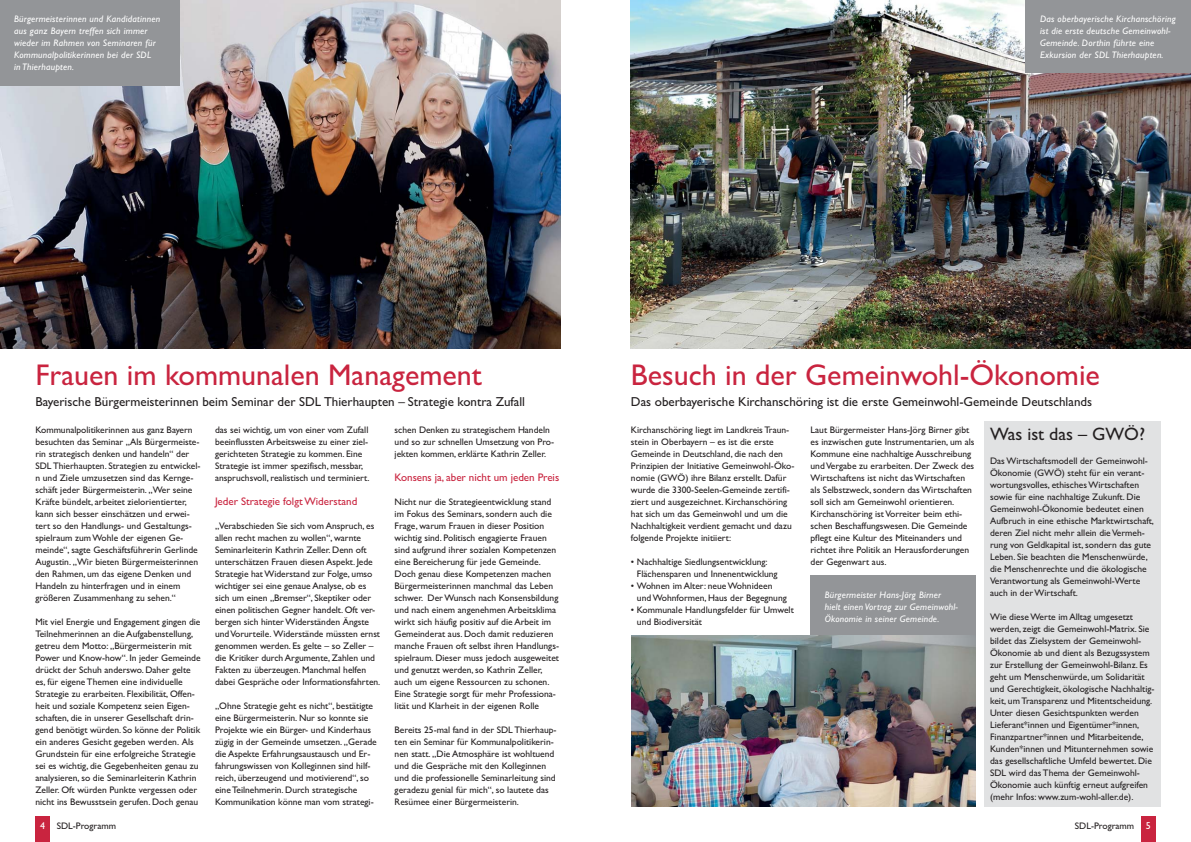
<style>
.page{position:relative;width:1191px;height:842px;background:#fff}
.page>*{position:absolute;margin:0;border:0;box-sizing:border-box;transform-origin:0 0}
.t1{font:30px "Gill Sans";color:#c9243f}
.t2{font:18px "Gill Sans";color:#231f20}
.t3{font:13px "Gill Sans";color:#231f20}
.t4{font:11px "Gill Sans";color:#c9243f}
.t5{font:9.5px/12px "Gill Sans";color:#231f20}
.t6{font:italic 9.5px/12px "Gill Sans";letter-spacing:.02em;color:#fff}
.s1{font-size:10px;color:#fff}
</style>
<div class="page">
<div style="left:1141px;top:816px;width:14px;height:26px;background:#c9243f"></div>
<div style="left:35px;top:816px;width:15px;height:26px;background:#c9243f"></div>
<img style="left:0;top:0;width:560px;height:349px">
<div style="left:0;top:0;width:180px;height:86px;background:#939598"></div>
<img style="left:631px;top:0;width:560px;height:349px">
<div style="left:1026px;top:0;width:165px;height:73px;background:#939598"></div>
<div style="left:810px;top:576px;width:166px;height:66px;background:#939598"></div>
<div style="left:984px;top:421px;width:177px;height:385px;background:#e1e2e3"></div>
<img style="left:632px;top:636px;width:344px;height:170px">
<p class="t6" style="left:14px;top:13px;width:147px">Bürgermeisterinnen und Kandidatinnen aus ganz Bayern treffen sich immer wieder im Rahmen von Seminaren für<br>Kommunalpolitikerinnen bei der SDL<br>in Thierhaupten.</p>
<p class="t6" style="left:1040px;top:13px;width:137px">Das oberbayerische Kirchanschöring ist die erste deutsche Gemeinwohl-Gemeinde. Dorthin führte eine Exkursion der SDL Thierhaupten.</p>
<h1 class="t1" style="left:35px;top:364px;width:448px">Frauen im kommunalen Management</h1>
<h3 class="t3" style="left:35px;top:397px;width:491px">Bayerische Bürgermeisterinnen beim Seminar der SDL Thierhaupten – Strategie kontra Zufall</h3>
<p class="t5" style="left:35px;top:424px;width:166px">Kommunalpolitikerinnen aus ganz Bayern be suchten das Seminar „Als Bürgermeiste&shy;rin strategisch denken und handeln“ der SDL Thierhaupten. Strategien zu ent wick el - n und Ziele umzusetzen sind das Kernge&shy;schäft jeder Bürgermeisterin. „Wer seine Kräfte bündelt, arbeitet zielorientierter, kann sich besser einschätzen und er wei - ter t so den Handlungs- und Gestaltungs&shy;spielraum zum Wohle der eigenen Ge - meinde“, sagte Geschäftsführerin Gerlinde Augustin. „Wir bieten Bürger meisterinnen den Rahmen, um das eigene Denken und Handeln zu hinterfragen und in einem größeren Zusammenhang zu sehen.“</p>
<p class="t5" style="left:35px;top:616px;width:167px">Mit viel Energie und Engagement gingen die Teilnehmerinnen an die Aufgabenstellung, getreu dem Motto: „Bürgermeisterin mit Power und Know-how“. In jeder Gemeinde drückt der Schuh anderswo. Daher gelte es, für eigene Themen eine individuelle Strategie zu erarbeiten. Flexibilität, Offen&shy;heit und soziale Kompetenz seien Eigen&shy;schaften, die in unserer Gesellschaft drin&shy;gend benötigt würden. So könne der Politik ein anderes Gesicht gegeben werden. Als Grundstein für eine erfolgreiche Strategie sei es wichtig, die Gegebenheiten genau zu analysieren, so die Seminarleiterin Kathrin Zeller. Oft würden Punkte vergessen oder nicht ins Bewusstsein gerufen. Doch genau</p>
<p class="t5" style="left:215px;top:424px;width:156px">das sei wichtig, um von einer vom Zufall beeinflussten Arbeitsweise zu einer ziel - gerichteten Strategie zu kommen. Eine Strategie ist immer spezifisch, messbar, an spruchsvoll, realistisch und terminiert.</p>
<p class="t4" style="left:215px;top:497px;width:144px">Jeder Strategie folgt Widerstand</p>
<p class="t5" style="left:215px;top:520px;width:167px">„Verabschieden Sie sich vom Anspruch, es allen recht machen zu wollen“, warnte Seminarleiterin Kathrin Zeller. Denn oft unterschätzen Frauen diesen Aspekt. Jede Strategie hat Widerstand zur Folge, umso wichtiger sei eine genaue Analyse, ob es sich um einen „Bremser“, Skeptiker oder einen politischen Gegner handelt. Oft ver&shy;bergen sich hinter Widerständen Ängste und Vorurteile. Widerstände müssten ernst genommen werden. Es gelte – so Zeller – die Kritiker durch Argumente, Zahlen und Fakten zu über zeugen. Manchmal helfen dabei Gespräche oder Informationsfahrten.</p>
<p class="t5" style="left:215px;top:700px;width:163px">„Ohne Strategie geht es nicht“, bestätigte eine Bürgermeisterin. Nur so konnte sie Projekte wie ein Bürger- und Kinderhaus zügig in der Gemeinde umsetzen. „Gerade die Aspekte Erfahrungsaustausch und Er - fahrungswissen von Kolleginnen sind hilf&shy;reich, überzeugend und motivierend“, so eine Teilnehmerin. Durch strategische Kommunikation könne man vom strategi-</p>
<p class="t5" style="left:394px;top:424px;width:161px">schen Denken zu strategischem Handeln und so zur schnellen Umsetzung von Pro&shy;jekten kommen, erklärte Kathrin Zeller.</p>
<p class="t4" style="left:394px;top:473px;width:166px">Konsens ja, aber nicht um jeden Preis</p>
<p class="t5" style="left:394px;top:496px;width:166px">Nicht nur die Strategieentwicklung stand im Fokus des Seminars, sondern auch die Frage, warum Frauen in dieser Position wichtig sind. Politisch engagierte Frauen sind aufgrund ihrer sozialen Kompetenzen eine Bereicherung für jede Gemeinde.<br>Doch genau diese Kompetenzen machen Bürgermeisterinnen manchmal das Leben schwer. Der Wunsch nach Konsensbildung und nach einem angenehmen Arbeitsklima wirkt sich häufig positiv auf die Arbeit im Ge meinderat aus. Doch damit reduzieren manche Frauen oft selbst ihren Handlungs&shy;spielraum. Dieser muss jedoch ausgeweitet und genutzt werden, so Kathrin Zeller, auch um eigene Ressourcen zu schonen.<br>Eine Strategie sorgt für mehr Professiona&shy;lität und Klarheit in der eigenen Rolle</p>
<p class="t5" style="left:394px;top:724px;width:164px">Bereits 25-mal fand in der SDL Thierhaup&shy;ten ein Seminar für Kommunalpolitikerin&shy;nen statt. „Die Atmosphäre ist wohltuend und die Gespräche mit den Kolleginnen und die professionelle Seminarleitung sind geradezu genial für mich“, so lautete das Resümee einer Bürgermeisterin.</p>
<h1 class="t1" style="left:631px;top:364px;width:470px">Besuch in der Gemeinwohl-Ökonomie</h1>
<h3 class="t3" style="left:631px;top:397px;width:463px">Das oberbayerische Kirchanschöring ist die erste Gemeinwohl-Gemeinde Deutschlands</h3>
<p class="t5" style="left:631px;top:424px;width:165px">Kirchanschöring liegt im Landkreis Traun&shy;stein in Oberbayern – es ist die erste Gemeinde in Deutschland, die nach den Prinzipien der Initiative Gemeinwohl-Öko&shy;nomie (GWÖ) ihre Bilanz erstellt. Dafür wurde die 3300-Seelen-Gemeinde zertifi&shy;ziert und ausgezeichnet. Kirchanschöring hat sich um das Gemeinwohl und um die Nach haltigkeit verdient gemacht und dazu folgende Projekte initiiert:</p>
<p class="t5" style="left:637px;top:556px;width:142px;text-indent:-6px">• Nachhaltige Siedlungsentwicklung:<br>Flächensparen und Innenentwicklung</p>
<p class="t5" style="left:637px;top:580px;width:151px;text-indent:-6px">• Wohnen im Alter: neue Wohnideen und Wohnformen, Haus der Begegnung</p>
<p class="t5" style="left:637px;top:604px;width:158px;text-indent:-6px">• Kommunale Handlungsfelder für Umwelt und Biodiversität</p>
<p class="t5" style="left:810px;top:424px;width:165px">Laut Bürgermeister Hans-Jörg Birner gibt es inzwischen gute Instrumentarien, um als Kommune eine nachhaltige Ausschreibung und Vergabe zu erarbeiten. Der Zweck des Wirtschaftens ist nicht das Wirtschaften als Selbstzweck, sondern das Wirtschaften soll sich am Gemeinwohl orientieren.<br>Kirchanschöring ist Vorreiter beim ethi&shy;schen Beschaffungswesen. Die Gemeinde pflegt eine Kultur des Miteinanders und richtet ihre Politik an Herausforderungen der Gegenwart aus.</p>
<p class="t6" style="left:824px;top:589px;width:135px">Bürgermeister Hans-Jörg Birner hielt einen Vortrag zur Gemeinwohl-<br>Ökonomie in seiner Gemeinde.</p>
<h2 class="t2" style="left:990px;top:427px;width:156px">Was ist das – GWÖ?</h2>
<p class="t5" style="left:990px;top:455px;width:165px">Das Wirtschaftsmodell der Gemeinwohl-Ökonomie (GWÖ) steht für ein verant&shy;wortungsvolles, ethisches Wirtschaften sowie für eine nachhaltige Zukunft. Die Gemeinwohl-Ökonomie bedeutet einen Aufbruch in eine ethische Marktwirtschaft, deren Ziel nicht mehr allein die Vermeh&shy;rung von Geldkapital ist, sondern das gute Leben. Sie beachten die Menschenwürde, die Menschenrechte und die öko logische Verantwortung als Gemeinwohl-Werte auch in der Wirtschaft.</p>
<p class="t5" style="left:990px;top:611px;width:166px">Wie diese Werte im Alltag umgesetzt werden, zeigt die Gemeinwohl-Matrix. Sie bildet das Zielsystem der Gemeinwohl-Ökonomie ab und dient als Bezugssystem zur Erstellung der Ge meinwohl-Bilanz. Es geht um Menschenwürde, um Solidarität und Gerechtigkeit, ökologische Nachhaltig&shy;keit, um Transparenz und Mitentscheidung.<br>Unter diesen Gesichtspunkten werden Lieferant*innen und Eigen tümer*innen, Finanzpartner*innen und Mitarbeitende, Kunden*innen und Mitunternehmen sowie das gesellschaftliche Umfeld bewertet. Die SDL wird das Thema der Ge meinwohl-Ökonomie auch künftig erneut aufgreifen (mehr Infos: www.zum-wohl-aller.de).</p>
<p class="t5" style="left:40px;top:820px;width:78px"><span class="s1">4</span> SDL-Programm</p>
<p class="t5" style="left:1075px;top:820px;width:78px">SDL-Programm <span class="s1">5</span></p>
</div>
